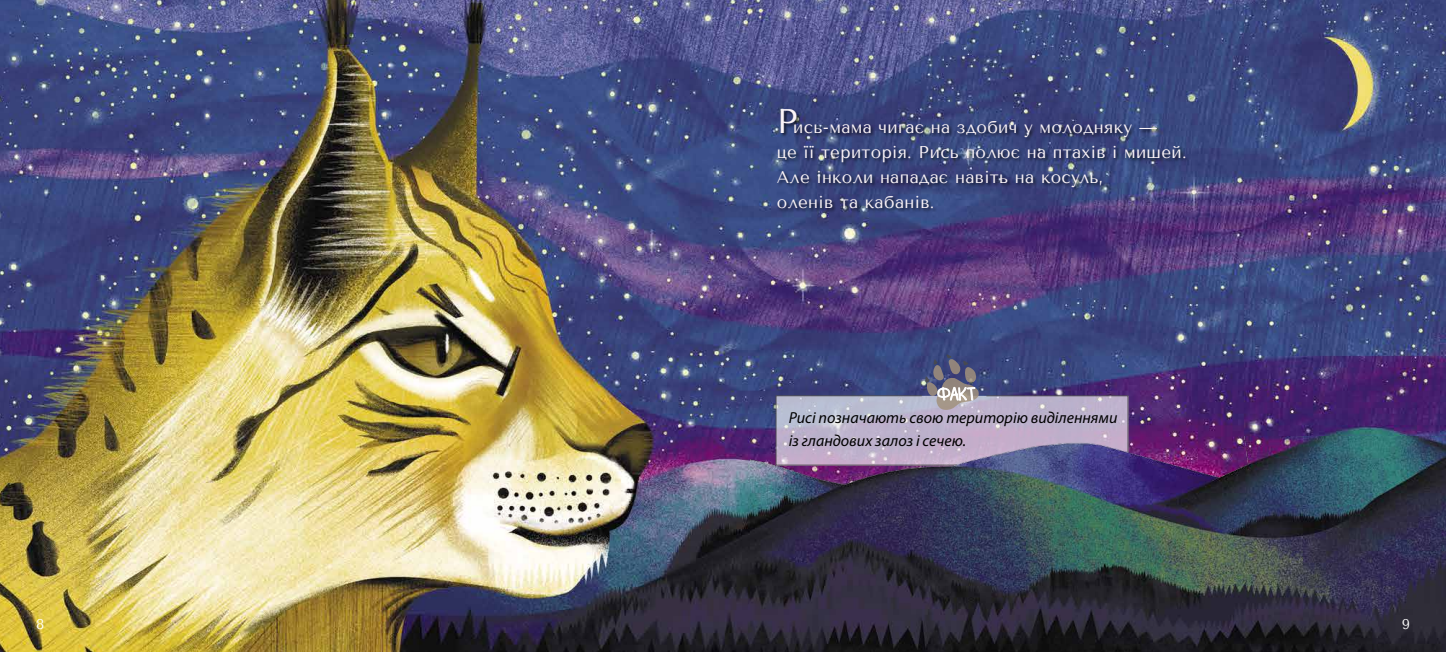
<style>
.page{position:relative;width:1446px;height:652px;background:#fff}
.page>*{position:absolute;margin:0;border:0;box-sizing:border-box;transform-origin:0 0}
.t1{font:17px/25px "Tenor Sans";letter-spacing:.02em;color:#fbf4f7}
.t2{font:italic 16px/23px "Myriad Pro";color:#000}
.t3{font:14px "Tenor Sans";color:#fff}
.s1{font-size:34px}
</style>
<div class="page">
<img style="left:0;top:0;width:1446px;height:652px">
<img style="left:750px;top:437px;width:696px;height:215px">
<svg style="left:775px;top:354px;width:354px;height:112px;background:#8784a9"></svg>
<div style="left:777px;top:109px;width:413px;height:104px;background:#000;opacity:.75"></div>
<p class="t1" style="left:777px;top:115px;width:411px"><span class="s1">Р</span>ись-мама чигає на здобич у молодняку —<br>це її територія. Рись полює на птахів і мишей.<br>Але інколи нападає навіть на косуль,<br>оленів та кабанів.</p>
<p class="t2" style="left:789px;top:406px;width:330px">Рисі позначають свою територію виділеннями із гландових залоз і сечею.</p>
<p class="t3" style="left:36px;top:616px;width:10px">8</p>
<p class="t3" style="left:1401px;top:616px;width:10px">9</p>
</div>
